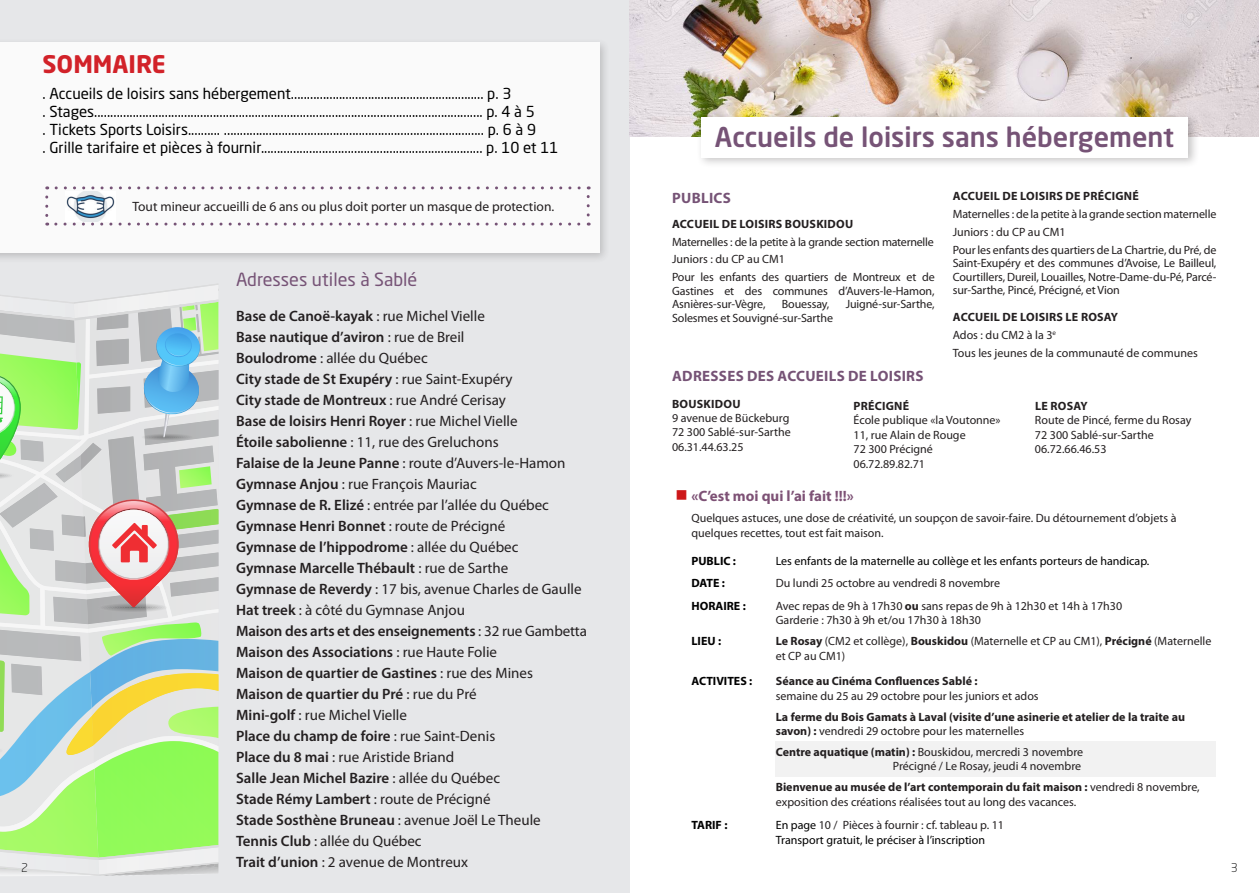
<style>
.page{position:relative;width:1259px;height:893px;background:#fff}
.page>*{position:absolute;margin:0;border:0;box-sizing:border-box;transform-origin:0 0}
.t1{font:500 27px "Neo Sans Std";color:#765376}
.t2{font:700 24px "Neo Sans Std";color:#d22229}
.t3{font:18px "Neo Sans Std";color:#765376}
.t4{font:600 15px "Myriad Pro";color:#231f20}
.t5{font:15px "Neo Sans Std";color:#000}
.t6{font:15px "Myriad Pro";color:#231f20}
.t7{font:700 15px "Myriad Pro";letter-spacing:.02em;color:#765376}
.t8{font:700 15px "Myriad Pro";color:#7d5175}
.t9{font:13.5px "Myriad Pro";color:#231f20}
.t10{font:12px/14.4px "Myriad Pro";color:#231f20}
.t11{font:12px/14.4px "Myriad Pro";color:#000}
.t12{font:700 12px/14.4px "Myriad Pro";color:#231f20}
.t13{font:700 12px "Myriad Pro";letter-spacing:.02em;color:#231f20}
.t14{font:12px "Myriad Pro";letter-spacing:-.02em;color:#231f20}
.t15{font:700 12px "Myriad Pro";color:#000}
.t16{font:300 12px "Neo Sans Std";color:#000}
.s1{font-weight:400}
.s2{font-weight:600}
.s3{color:#cd1719}
.s4{font-weight:700}
.s5{color:#231f20}
</style>
<div class="page">
<div style="left:0;top:0;width:629px;height:893px;background:#e6e7e9"></div>
<div style="left:0;top:37px;width:611px;height:227px;background:#231f20;opacity:.26"></div>
<div style="left:0;top:42px;width:600px;height:211px;background:#fff"></div>
<img style="left:630px;top:0;width:629px;height:136px">
<svg style="left:45px;top:197px;width:3px;height:29px"></svg>
<svg style="left:56px;top:223px;width:533px;height:3px"></svg>
<svg style="left:587px;top:186px;width:3px;height:29px"></svg>
<svg style="left:47px;top:186px;width:532px;height:3px"></svg>
<img style="left:66px;top:192px;width:49px;height:29px">
<svg style="left:0;top:284px;width:218px;height:592px"></svg>
<div style="left:696px;top:112px;width:503px;height:56px;background:#231f20;opacity:.26"></div>
<div style="left:701px;top:117px;width:487px;height:40px;background:#fff"></div>
<div style="left:775px;top:741px;width:440px;height:35px;background:#f2f2f2"></div>
<p class="t2" style="left:43px;top:48px;width:125px">SOMMAIRE</p>
<p class="t5" style="left:43px;top:84px;width:470px">. Accueils de loisirs sans hébergement............................................................ p. 3</p>
<p class="t5" style="left:43px;top:102px;width:494px">. Stages......................................................................................................................... p. 4 à 5</p>
<p class="t5" style="left:43px;top:120px;width:495px">. Tickets Sports Loisirs.......... ................................................................................. p. 6 à 9</p>
<p class="t5" style="left:43px;top:138px;width:517px">. Grille tarifaire et pièces à fournir..................................................................... p. 10 et 11</p>
<p class="t1" style="left:715px;top:120px;width:460px">Accueils de loisirs sans hébergement</p>
<p class="t13" style="left:953px;top:188px;width:187px">ACCUEIL DE LOISIRS DE PRÉCIGNÉ</p>
<p class="t10" style="left:952px;top:207px;width:265px">Maternelles : de la petite à la grande section maternelle</p>
<p class="t10" style="left:952px;top:225px;width:114px">Juniors : du CP au CM1</p>
<p class="t10" style="left:952px;top:243px;width:265px;line-height:13.5px;text-align:justify">Pour les enfants des quartiers de La Chartrie, du Pré, de Saint-Exupéry et des communes d’Avoise, Le Bailleul, Courtillers, Dureil, Louailles, Notre-Dame-du-Pé, Parcé&shy;sur-Sarthe, Pincé, Précigné, et Vion</p>
<p class="t13" style="left:953px;top:309px;width:167px">ACCUEIL DE LOISIRS LE ROSAY</p>
<p class="t10" style="left:952px;top:328px;width:105px">Ados : du CM2 à la 3<sup>e</sup></p>
<p class="t10" style="left:952px;top:346px;width:247px">Tous les jeunes de la communauté de communes</p>
<p class="t7" style="left:672px;top:188px;width:60px">PUBLICS</p>
<p class="t13" style="left:672px;top:216px;width:183px">ACCUEIL DE LOISIRS BOUSKIDOU</p>
<p class="t14" style="left:672px;top:235px;width:263px">Maternelles : de la petite à la grande section maternelle</p>
<p class="t10" style="left:672px;top:252px;width:114px">Juniors : du CP au CM1</p>
<p class="t10" style="left:672px;top:271px;width:264px;line-height:13.5px;text-align:justify">Pour les enfants des quartiers de Montreux et de Gastines et des communes d’Auvers-le-Hamon, Asnières-sur-Vègre,</p>
<p class="t9" style="left:132px;top:199px;width:423px">Tout mineur accueilli de 6 ans ou plus doit porter un masque de protection.</p>
<p class="t3" style="left:236px;top:268px;width:183px">Adresses utiles à Sablé</p>
<p class="t4" style="left:236px;top:306px;width:250px">Base de Canoë-kayak <span class="s1">: rue Michel Vielle</span></p>
<p class="t4" style="left:236px;top:327px;width:230px">Base nautique d’aviron <span class="s1">: rue de Breil</span></p>
<p class="t6" style="left:236px;top:349px;width:193px"><span class="s2">Boulodrome</span> : allée du Québec</p>
<p class="t4" style="left:236px;top:369px;width:278px">City stade de St Exupéry <span class="s1">: rue Saint-Exupéry</span></p>
<p class="t4" style="left:236px;top:390px;width:271px">City stade de Montreux <span class="s1">: rue André Cerisay</span></p>
<p class="t4" style="left:236px;top:411px;width:283px">Base de loisirs Henri Royer <span class="s1">: rue Michel Vielle</span></p>
<p class="t6" style="left:236px;top:433px;width:264px"><span class="s2">Étoile sabolienne</span> : 11, rue des Greluchons</p>
<p class="t6" style="left:236px;top:454px;width:331px"><span class="s2">Falaise de la Jeune Panne</span> : route d’Auvers-le-Hamon</p>
<p class="t6" style="left:236px;top:475px;width:242px"><span class="s2">Gymnase Anjou</span> : rue François Mauriac</p>
<p class="t6" style="left:236px;top:496px;width:314px"><span class="s2">Gymnase de R. Elizé</span> : entrée par l’allée du Québec</p>
<p class="t4" style="left:236px;top:516px;width:271px">Gymnase Henri Bonnet <span class="s1">: route de Précigné</span></p>
<p class="t4" style="left:236px;top:537px;width:284px">Gymnase de l’hippodrome <span class="s1">: allée du Québec</span></p>
<p class="t4" style="left:236px;top:558px;width:274px">Gymnase Marcelle Thébault <span class="s1">: rue de Sarthe</span></p>
<p class="t6" style="left:236px;top:580px;width:347px"><span class="s2">Gymnase de Reverdy</span> : 17 bis, avenue Charles de Gaulle</p>
<p class="t6" style="left:236px;top:601px;width:230px"><span class="s2">Hat treek</span> : à côté du Gymnase Anjou</p>
<p class="t4" style="left:236px;top:621px;width:352px">Maison des arts et des enseignements <span class="s1">: 32 rue Gambetta</span></p>
<p class="t4" style="left:236px;top:642px;width:262px">Maison des Associations <span class="s1">: rue Haute Folie</span></p>
<p class="t4" style="left:236px;top:663px;width:298px">Maison de quartier de Gastines <span class="s1">: rue des Mines</span></p>
<p class="t4" style="left:236px;top:684px;width:242px">Maison de quartier du Pré <span class="s1">: rue du Pré</span></p>
<p class="t6" style="left:236px;top:706px;width:172px"><span class="s2">Mini-golf</span> : rue Michel Vielle</p>
<p class="t4" style="left:236px;top:726px;width:261px">Place du champ de foire <span class="s1">: rue Saint-Denis</span></p>
<p class="t6" style="left:236px;top:748px;width:220px"><span class="s2">Place du 8 mai</span> : rue Aristide Briand</p>
<p class="t4" style="left:236px;top:768px;width:265px">Salle Jean Michel Bazire <span class="s1">: allée du Québec</span></p>
<p class="t4" style="left:236px;top:789px;width:256px">Stade Rémy Lambert <span class="s1">: route de Précigné</span></p>
<p class="t4" style="left:236px;top:810px;width:306px">Stade Sosthène Bruneau <span class="s1">: avenue Joël Le Theule</span></p>
<p class="t6" style="left:236px;top:832px;width:187px"><span class="s2">Tennis Club</span> : allée du Québec</p>
<p class="t6" style="left:236px;top:853px;width:233px"><span class="s2">Trait d’union</span> : 2 avenue de Montreux</p>
<p class="t10" style="left:782px;top:297px;width:49px">Bouessay,</p>
<p class="t10" style="left:845px;top:297px;width:90px">Juigné-sur-Sarthe,</p>
<p class="t10" style="left:672px;top:311px;width:162px">Solesmes et Souvigné-sur-Sarthe</p>
<p class="t7" style="left:672px;top:366px;width:253px">ADRESSES DES ACCUEILS DE LOISIRS</p>
<p class="t13" style="left:672px;top:396px;width:70px">BOUSKIDOU</p>
<p class="t10" style="left:672px;top:411px;width:119px">9 avenue de Bückeburg</p>
<p class="t10" style="left:672px;top:425px;width:120px">72 300 Sablé-sur-Sarthe<br>06.31.44.63.25</p>
<p class="t13" style="left:853px;top:398px;width:57px">PRÉCIGNÉ</p>
<p class="t10" style="left:853px;top:413px;width:149px">École publique «la Voutonne»</p>
<p class="t10" style="left:853px;top:428px;width:114px">11, rue Alain de Rouge</p>
<p class="t10" style="left:853px;top:442px;width:81px">72 300 Précigné</p>
<p class="t10" style="left:853px;top:457px;width:73px">06.72.89.82.71</p>
<p class="t13" style="left:1035px;top:398px;width:54px">LE ROSAY</p>
<p class="t10" style="left:1035px;top:413px;width:158px">Route de Pincé, ferme du Rosay</p>
<p class="t10" style="left:1035px;top:428px;width:120px">72 300 Sablé-sur-Sarthe</p>
<p class="t10" style="left:1035px;top:442px;width:73px">06.72.66.46.53</p>
<p class="t8" style="left:675px;top:486px;width:180px"><span class="s3">■</span> «C’est moi qui l’ai fait !!!»</p>
<p class="t10" style="left:691px;top:511px;width:486px">Quelques astuces, une dose de créativité, un soupçon de savoir-faire. Du détournement d’objets à quelques recettes, tout est fait maison.</p>
<p class="t15" style="left:691px;top:553px;width:46px">PUBLIC :</p>
<p class="t11" style="left:776px;top:554px;width:375px">Les enfants de la maternelle au collège et les enfants porteurs de handicap.</p>
<p class="t15" style="left:691px;top:575px;width:35px">DATE :</p>
<p class="t10" style="left:776px;top:576px;width:226px">Du lundi 25 octobre au vendredi 8 novembre</p>
<p class="t15" style="left:691px;top:598px;width:56px">HORAIRE :</p>
<p class="t10" style="left:776px;top:599px;width:348px">Avec repas de 9h à 17h30 <span class="s4">ou</span> sans repas de 9h à 12h30 et 14h à 17h30<br>Garderie : 7h30 à 9h et/ou 17h30 à 18h30</p>
<p class="t15" style="left:691px;top:633px;width:31px">LIEU :</p>
<p class="t10" style="left:776px;top:634px;width:437px"><span class="s4">Le Rosay</span> (CM2 et collège), <span class="s4">Bouskidou</span> (Maternelle et CP au CM1), <span class="s4">Précigné</span> (Maternelle et CP au CM1)</p>
<p class="t15" style="left:691px;top:673px;width:62px">ACTIVITES :</p>
<p class="t10" style="left:776px;top:674px;width:264px"><span class="s4">Séance au Cinéma Confluences Sablé :<br></span>semaine du 25 au 29 octobre pour les juniors et ados</p>
<p class="t12" style="left:776px;top:709px;width:411px">La ferme du Bois Gamats à Laval (visite d’une asinerie et atelier de la traite au savon) : <span class="s1">vendredi 29 octobre pour les maternelles</span></p>
<p class="t10" style="left:776px;top:745px;width:309px;text-align:right"><span class="s4">Centre aquatique (matin) :</span> Bouskidou, mercredi 3 novembre<br>Précigné / Le Rosay, jeudi 4 novembre</p>
<p class="t10" style="left:776px;top:780px;width:425px"><span class="s4">Bienvenue au musée de l’art contemporain du fait maison :</span> vendredi 8 novembre, exposition des créations réalisées tout au long des vacances.</p>
<p class="t15" style="left:691px;top:817px;width:37px">TARIF :</p>
<p class="t11" style="left:776px;top:818px;width:230px">En page <span class="s5">10 / Pièces à fournir : cf. tableau p. 11<br></span>Transport gratuit, le préciser à l’inscription</p>
<p class="t16" style="left:21px;top:860px;width:8px">2</p>
<p class="t16" style="left:1230px;top:860px;width:8px">3</p>
</div>
